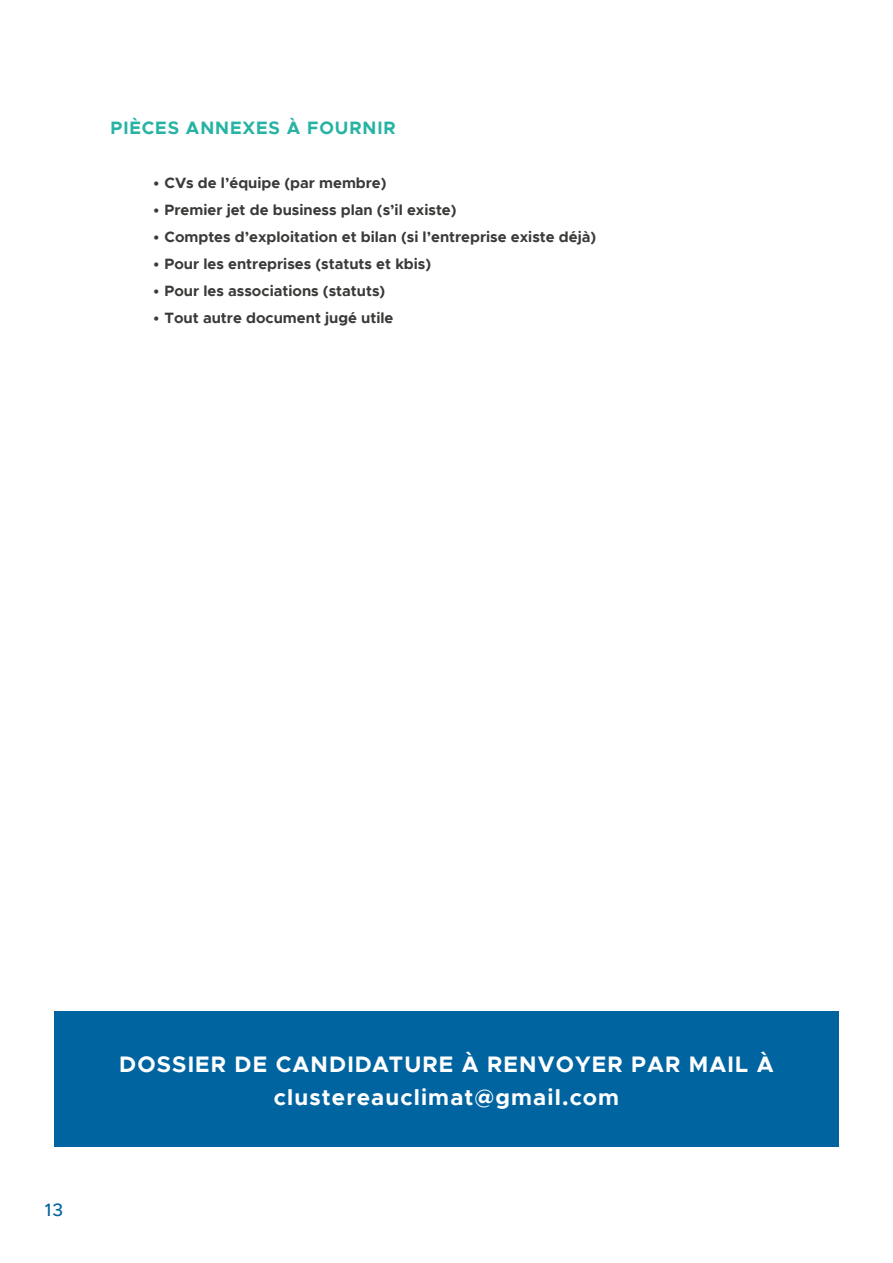
<style>
.page{position:relative;width:893px;height:1263px;background:#fff}
.page>*{position:absolute;margin:0;border:0;box-sizing:border-box;transform-origin:0 0}
.t1{font:700 22.5px "Metropolis";letter-spacing:.05em;color:#fff}
.t2{font:700 18px "Metropolis";letter-spacing:.05em;color:#27b3a4}
.t3{font:500 18px "Metropolis";color:#0064a1}
.t4{font:700 15px "Metropolis";color:#3a3a39}
</style>
<div class="page">
<div style="left:54px;top:1012px;width:785px;height:135px;background:#0064a1"></div>
<p class="t2" style="left:111px;top:116px;width:287px">PIÈCES ANNEXES À FOURNIR</p>
<p class="t4" style="left:153px;top:173px;width:235px">• CVs de l’équipe (par membre)</p>
<p class="t4" style="left:153px;top:200px;width:305px">• Premier jet de business plan (s’il existe)</p>
<p class="t4" style="left:153px;top:227px;width:445px">• Comptes d’exploitation et bilan (si l’entreprise existe déjà)</p>
<p class="t4" style="left:153px;top:254px;width:280px">• Pour les entreprises (statuts et kbis)</p>
<p class="t4" style="left:153px;top:281px;width:234px">• Pour les associations (statuts)</p>
<p class="t4" style="left:153px;top:308px;width:242px">• Tout autre document jugé utile</p>
<p class="t3" style="left:45px;top:1199px;width:20px">13</p>
<p class="t1" style="left:119px;top:1050px;width:656px">DOSSIER DE CANDIDATURE À RENVOYER PAR MAIL À</p>
<p class="t1" style="left:274px;top:1083px;width:347px">clustereauclimat@gmail.com</p>
</div>
